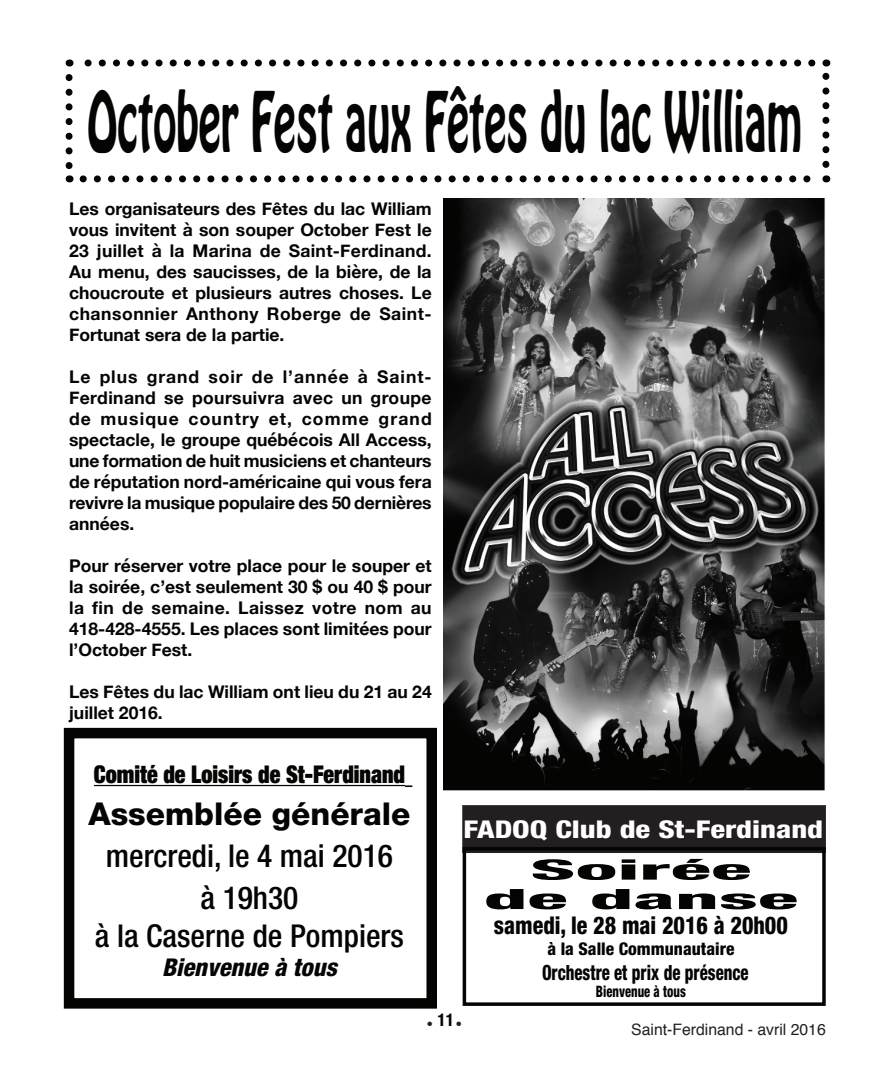
<style>
.page{position:relative;width:889px;height:1071px;background:#fff}
.page>*{position:absolute;margin:0;border:0;box-sizing:border-box;transform-origin:0 0}
.t1{font:73.5px "Hobo Std";color:#040503;scale:.57 1}
.t2{font:500 condensed 31.5px/42px "Helvetica Neue";color:#040503;text-align:center}
.t3{font:800 31.5px "Helvetica Neue";color:#040503}
.t4{font:800 condensed 28px/29.4px "Helvetica Neue";color:#040503;text-align:center;scale:3 1}
.t5{font:900 expanded 24.5px "Helvetica Neue";color:#040503;scale:.9 1}
.t6{font:800 condensed 24.5px "Helvetica Neue";color:#040503;scale:.9 1}
.t7{font:800 condensed 24.5px "Helvetica Neue";color:#fff;scale:1.25 1}
.t8{font:italic 800 condensed 24.5px "Helvetica Neue";color:#040503}
.t9{font:800 condensed 21px "Helvetica Neue";color:#040503;scale:.8 1}
.t10{font:700 17.5px/21px "Helvetica Neue";color:#040503;text-align:justify}
.t11{font:800 condensed 17.5px "Helvetica Neue";color:#040503}
.t12{font:700 condensed 17.5px "Helvetica Neue";color:#040503}
.t13{font:15.75px "Helvetica";color:#231f20}
.t14{font:800 condensed 15.75px "Helvetica Neue";color:#040503;scale:.8 1}
.t15{font:15.75px "Times";color:#231f20}
</style>
<div class="page">
<div style="left:64px;top:728px;width:373px;height:281px;border:10px solid #040503"></div>
<div style="left:463px;top:807px;width:360px;height:44px;background:#231f20"></div>
<div style="left:462px;top:805px;width:363px;height:48px;border:4px solid #231f20"></div>
<div style="left:462px;top:847px;width:363px;height:159px;border:4px solid #040503"></div>
<img style="left:443px;top:199px;width:382px;height:591px">
<svg style="left:83px;top:175px;width:728px;height:7px"></svg>
<svg style="left:84px;top:60px;width:727px;height:6px"></svg>
<svg style="left:66px;top:77px;width:7px;height:105px"></svg>
<svg style="left:822px;top:59px;width:7px;height:105px"></svg>
<hr style="left:94px;top:785px;width:311px;height:1px;background:#040503">
<svg style="left:405px;top:785px;width:7px;height:2px"></svg>
<h1 class="t1" style="left:88px;top:71px;width:1254px">October Fest aux Fêtes du lac William</h1>
<p class="t10" style="left:69px;top:199px;width:364px">Les organisateurs des Fêtes du lac William vous invitent à son souper October Fest le 23 juillet à la Marina de Saint-Ferdinand.<br>Au menu, des saucisses, de la bière, de la choucroute et plusieurs autres choses. Le chansonnier Anthony Roberge de Saint-Fortunat sera de la partie.</p>
<p class="t10" style="left:69px;top:367px;width:364px">Le plus grand soir de l’année à Saint-Ferdinand se poursuivra avec un groupe de musique country et, comme grand spectacle, le groupe québécois All Access, une formation de huit musiciens et chanteurs de réputation nord-américaine qui vous fera revivre la musique populaire des 50 dernières années.</p>
<p class="t10" style="left:69px;top:556px;width:364px">Pour réserver votre place pour le souper et la soirée, c’est seulement 30 $ ou 40 $ pour la fin de semaine. Laissez votre nom au 418-428-4555. Les places sont limitées pour l’October Fest.</p>
<p class="t10" style="left:69px;top:682px;width:364px">Les Fêtes du lac William ont lieu du 21 au 24 juillet 2016.</p>
<h3 class="t5" style="left:94px;top:759px;width:347px">Comité de Loisirs de St-Ferdinand</h3>
<h2 class="t3" style="left:88px;top:795px;width:323px">Assemblée générale</h2>
<h2 class="t2" style="left:106px;top:834px;width:288px">mercredi, le 4 mai 2016 à 19h30</h2>
<h2 class="t2" style="left:95px;top:914px;width:310px">à la Caserne de Pompiers</h2>
<h3 class="t8" style="left:162px;top:952px;width:176px">Bienvenue à tous</h3>
<h3 class="t7" style="left:463px;top:814px;width:289px">FADOQ Club de St-Ferdinand</h3>
<h3 class="t4" style="left:483px;top:854px;width:106px">Soirée<br>de danse</h3>
<h3 class="t6" style="left:493px;top:910px;width:328px">samedi, le 28 mai 2016 à 20h00</h3>
<p class="t11" style="left:547px;top:937px;width:188px">à la Salle Communautaire</p>
<p class="t9" style="left:541px;top:959px;width:260px">Orchestre et prix de présence</p>
<p class="t14" style="left:595px;top:982px;width:114px">Bienvenue à tous</p>
<p class="t12" style="left:437px;top:1009px;width:18px">11</p>
<p class="t15" style="left:427px;top:1014px;width:36px">• •</p>
<p class="t13" style="left:631px;top:1017px;width:196px">Saint-Ferdinand - avril 2016</p>
</div>
